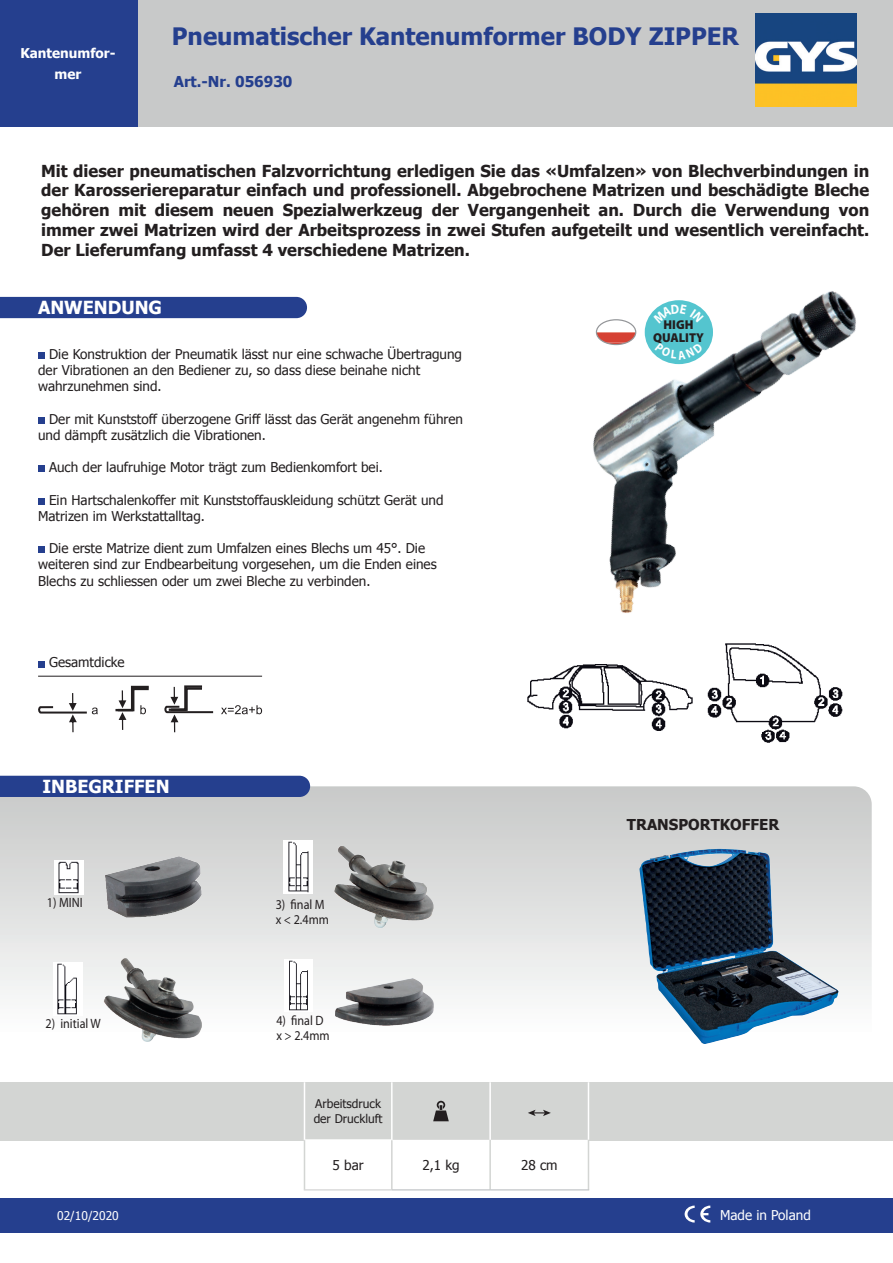
<style>
.page{position:relative;width:893px;height:1263px;background:#fff}
.page>*{position:absolute;margin:0;border:0;box-sizing:border-box;transform-origin:0 0}
.t1{font:700 24px "Tahoma";color:#253f8e}
.t2{font:700 18px "Tahoma";color:#fff}
.t3{font:700 16.5px/19.8px "Tahoma";color:#231f20;text-align:justify}
.t4{font:700 15px "Tahoma";color:#231f20}
.t5{font:700 15px "Tahoma";color:#253f8e}
.t6{font:13.5px/16.2px "Tahoma";color:#231f20}
.t7{font:13.5px/14.5px "Myriad Pro";color:#231f20;scale:.9 1}
.t8{font:700 13.5px/21px "Tahoma";color:#fff;text-align:center}
.t9{font:13.5px "Tahoma";color:#fff}
.t10{font:900 12.9px/12.9px "Myriad Pro";color:#231f20;text-align:center;scale:.96 1}
.t11{font:12px/14.4px "Tahoma";color:#231f20}
.t12{font:12px "Tahoma";color:#fff}
</style>
<div class="page">
<div style="left:137px;top:0;width:756px;height:127px;background:#c8c9c9"></div>
<div style="left:0;top:1198px;width:893px;height:34px;background:#253f8e"></div>
<div style="left:0;top:0;width:137px;height:127px;background:#253f8e"></div>
<svg style="left:0;top:786px;width:872px;height:240px"></svg>
<div style="left:0;top:297px;width:307px;height:21px;background:#253f8e"></div>
<div style="left:0;top:776px;width:310px;height:21px;background:#253f8e"></div>
<svg style="left:685px;top:1205px;width:25px;height:17px"></svg>
<div style="left:0;top:1082px;width:893px;height:59px;background:#d3d5d3"></div>
<img style="left:527px;top:664px;width:166px;height:67px">
<img style="left:707px;top:650px;width:136px;height:93px">
<img style="left:55px;top:860px;width:28px;height:34px">
<img style="left:53px;top:962px;width:29px;height:53px">
<img style="left:283px;top:840px;width:29px;height:53px">
<img style="left:284px;top:959px;width:29px;height:52px">
<img style="left:104px;top:958px;width:98px;height:84px">
<img style="left:334px;top:846px;width:100px;height:82px">
<img style="left:335px;top:978px;width:99px;height:47px">
<img style="left:105px;top:856px;width:97px;height:61px">
<svg style="left:165px;top:685px;width:49px;height:47px"></svg>
<svg style="left:115px;top:685px;width:34px;height:45px"></svg>
<svg style="left:38px;top:693px;width:60px;height:39px"></svg>
<svg style="left:221px;top:705px;width:41px;height:9px"></svg>
<img style="left:593px;top:291px;width:263px;height:359px">
<img style="left:639px;top:849px;width:200px;height:195px">
<img style="left:755px;top:13px;width:101px;height:93px">
<svg style="left:305px;top:1140px;width:283px;height:49px"></svg>
<hr style="left:304px;top:1082px;width:1px;height:57px;background:#fff">
<hr style="left:391px;top:1082px;width:2px;height:57px;background:#fff">
<hr style="left:489px;top:1082px;width:2px;height:58px;background:#fff">
<hr style="left:588px;top:1082px;width:1px;height:58px;background:#fff">
<hr style="left:304px;top:1139px;width:89px;height:1px;background:#fff">
<hr style="left:304px;top:1189px;width:88px;height:1px;background:#c8c9c9">
<hr style="left:304px;top:1140px;width:1px;height:49px;background:#d3d5d3">
<hr style="left:391px;top:1140px;width:2px;height:49px;background:#d3d5d3">
<hr style="left:489px;top:1140px;width:2px;height:49px;background:#d3d5d3">
<hr style="left:588px;top:1140px;width:1px;height:49px;background:#d3d5d3">
<hr style="left:392px;top:1189px;width:98px;height:1px;background:#b3b6b9">
<hr style="left:490px;top:1189px;width:99px;height:1px;background:#b3b6b9">
<svg style="left:433px;top:1101px;width:16px;height:20px"></svg>
<svg style="left:528px;top:1110px;width:23px;height:6px"></svg>
<div style="left:38px;top:352px;width:7px;height:7px;background:#253f8e"></div>
<div style="left:38px;top:417px;width:7px;height:6px;background:#253f8e"></div>
<div style="left:38px;top:465px;width:7px;height:7px;background:#253f8e"></div>
<div style="left:38px;top:498px;width:7px;height:6px;background:#253f8e"></div>
<div style="left:38px;top:546px;width:7px;height:7px;background:#253f8e"></div>
<div style="left:38px;top:661px;width:7px;height:6px;background:#253f8e"></div>
<hr style="left:38px;top:676px;width:224px;height:1px;background:#231f20">
<svg style="left:653px;top:304px;width:51px;height:19px"></svg>
<svg style="left:655px;top:342px;width:48px;height:17px"></svg>
<p class="t8" style="left:20px;top:41px;width:97px">Kantenumfor&shy;mer</p>
<h1 class="t1" style="left:172px;top:19px;width:569px">Pneumatischer Kantenumformer BODY ZIPPER</h1>
<p class="t5" style="left:174px;top:71px;width:120px">Art.-Nr. 056930</p>
<p class="t3" style="left:41px;top:160px;width:830px">Mit dieser pneumatischen Falzvorrichtung erledigen Sie das «Umfalzen» von Blechverbindungen in der Karosseriereparatur einfach und professionell. Abgebrochene Matrizen und beschädigte Bleche gehören mit diesem neuen Spezialwerkzeug der Vergangenheit an. Durch die Verwendung von immer zwei Matrizen wird der Arbeitsprozess in zwei Stufen aufgeteilt und wesentlich vereinfacht.<br>Der Lieferumfang umfasst 4 verschiedene Matrizen.</p>
<h2 class="t2" style="left:38px;top:295px;width:125px">ANWENDUNG</h2>
<p class="t6" style="left:38px;top:345px;width:425px;text-indent:11px">Die Konstruktion der Pneumatik lässt nur eine schwache Übertragung der Vibrationen an den Bediener zu, so dass diese beinahe nicht wahrzunehmen sind.</p>
<p class="t6" style="left:38px;top:410px;width:426px;text-indent:11px">Der mit Kunststoff überzogene Griff lässt das Gerät angenehm führen und dämpft zusätzlich die Vibrationen.</p>
<p class="t6" style="left:49px;top:458px;width:335px">Auch der laufruhige Motor trägt zum Bedienkomfort bei.</p>
<p class="t6" style="left:38px;top:491px;width:407px;text-indent:11px">Ein Hartschalenkoffer mit Kunststoffauskleidung schützt Gerät und<br>Matrizen im Werkstattalltag.</p>
<p class="t6" style="left:38px;top:539px;width:400px;text-indent:11px">Die erste Matrize dient zum Umfalzen eines Blechs um 45°. Die weiteren sind zur Endbearbeitung vorgesehen, um die Enden eines<br>Blechs zu schliessen oder um zwei Bleche zu verbinden.</p>
<p class="t6" style="left:49px;top:654px;width:77px">Gesamtdicke</p>
<h2 class="t2" style="left:43px;top:774px;width:129px">INBEGRIFFEN</h2>
<p class="t7" style="left:47px;top:894px;width:41px">1) MINI</p>
<p class="t7" style="left:46px;top:1016px;width:63px">2) initial W</p>
<p class="t7" style="left:276px;top:897px;width:61px">3) final M x &lt; 2.4mm</p>
<p class="t7" style="left:276px;top:1013px;width:61px">4) final D x &gt; 2.4mm</p>
<p class="t11" style="left:314px;top:1096px;width:70px">Arbeitsdruck der Druckluft</p>
<p class="t6" style="left:333px;top:1156px;width:33px">5 bar</p>
<p class="t6" style="left:422px;top:1156px;width:39px">2,1 kg</p>
<p class="t6" style="left:521px;top:1156px;width:38px">28 cm</p>
<p class="t10" style="left:653px;top:318px;width:54px">HIGH<br>QUALITY</p>
<p class="t4" style="left:627px;top:814px;width:154px">TRANSPORTKOFFER</p>
<p class="t12" style="left:57px;top:1207px;width:63px">02/10/2020</p>
<p class="t9" style="left:720px;top:1206px;width:92px">Made in Poland</p>
</div>
